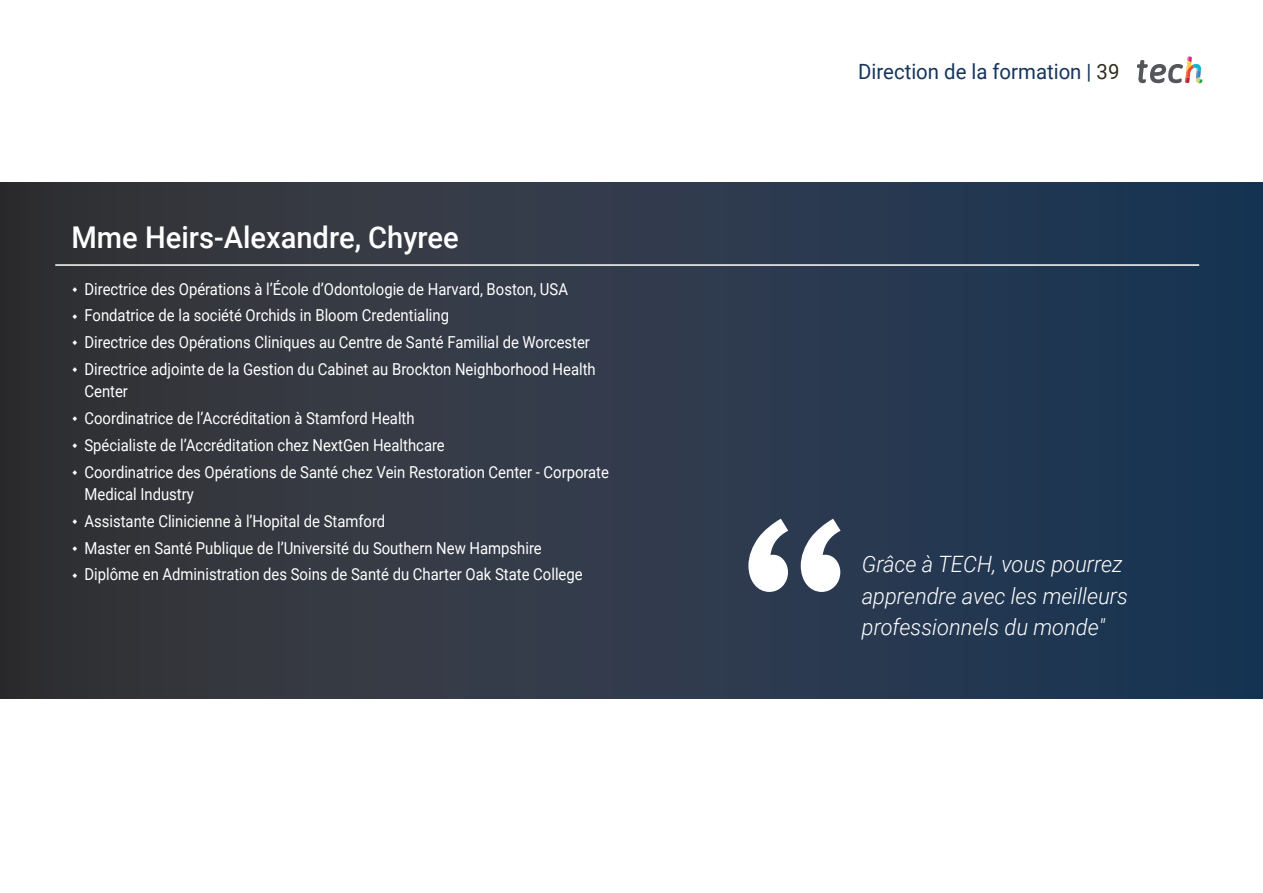
<style>
.page{position:relative;width:1263px;height:893px;background:#fff}
.page>*{position:absolute;margin:0;border:0;box-sizing:border-box;transform-origin:0 0}
.t1{font:500 30px "Roboto";color:#fff}
.t2{font:italic 300 22.5px/31.5px "Roboto";color:#fff}
.t3{font:21px "Roboto";color:#17355b}
.t4{font:16.5px/26.7px "Roboto";color:#fff;scale:.9 1}
.s1{color:#312e20}
</style>
<div class="page">
<svg style="left:1137px;top:57px;width:65px;height:27px"></svg>
<div style="left:0;top:182px;width:1263px;height:516px;background:linear-gradient(to right,#3a3638,#1d3959)"></div>
<hr style="left:55px;top:264px;width:1144px;height:2px;background:#fff">
<svg style="left:748px;top:519px;width:92px;height:73px"></svg>
<svg style="left:73px;top:287px;width:4px;height:5px"></svg>
<svg style="left:73px;top:314px;width:4px;height:5px"></svg>
<svg style="left:73px;top:340px;width:4px;height:5px"></svg>
<svg style="left:73px;top:367px;width:4px;height:5px"></svg>
<svg style="left:73px;top:416px;width:4px;height:5px"></svg>
<svg style="left:73px;top:443px;width:4px;height:5px"></svg>
<svg style="left:73px;top:470px;width:4px;height:5px"></svg>
<svg style="left:73px;top:519px;width:4px;height:5px"></svg>
<svg style="left:73px;top:546px;width:4px;height:5px"></svg>
<svg style="left:73px;top:573px;width:4px;height:5px"></svg>
<h1 class="t1" style="left:71px;top:216px;width:389px">Mme Heirs-Alexandre, Chyree</h1>
<p class="t4" style="left:85px;top:275px;width:570px">Directrice des Opérations à l’École d’Odontologie de Harvard, Boston, USA Fondatrice de la société Orchids in Bloom Credentialing<br>Directrice des Opérations Cliniques au Centre de Santé Familial de Worcester Directrice adjointe de la Gestion du Cabinet au Brockton Neighborhood Health</p>
<p class="t4" style="left:85px;top:378px;width:584px">Center<br>Coordinatrice de l’Accréditation à Stamford Health<br>Spécialiste de l’Accréditation chez NextGen Healthcare<br>Coordinatrice des Opérations de Santé chez Vein Restoration Center - Corporate</p>
<p class="t4" style="left:85px;top:480px;width:555px">Medical Industry<br>Assistante Clinicienne à l’Hopital de Stamford<br>Master en Santé Publique de l’Université du Southern New Hampshire Diplôme en Administration des Soins de Santé du Charter Oak State College</p>
<p class="t3" style="left:858px;top:57px;width:263px">Direction de la formation | <span class="s1">39</span></p>
<h2 class="t2" style="left:862px;top:548px;width:268px">Grâce à TECH, vous pourrez apprendre avec les meilleurs professionnels du monde"</h2>
</div>
